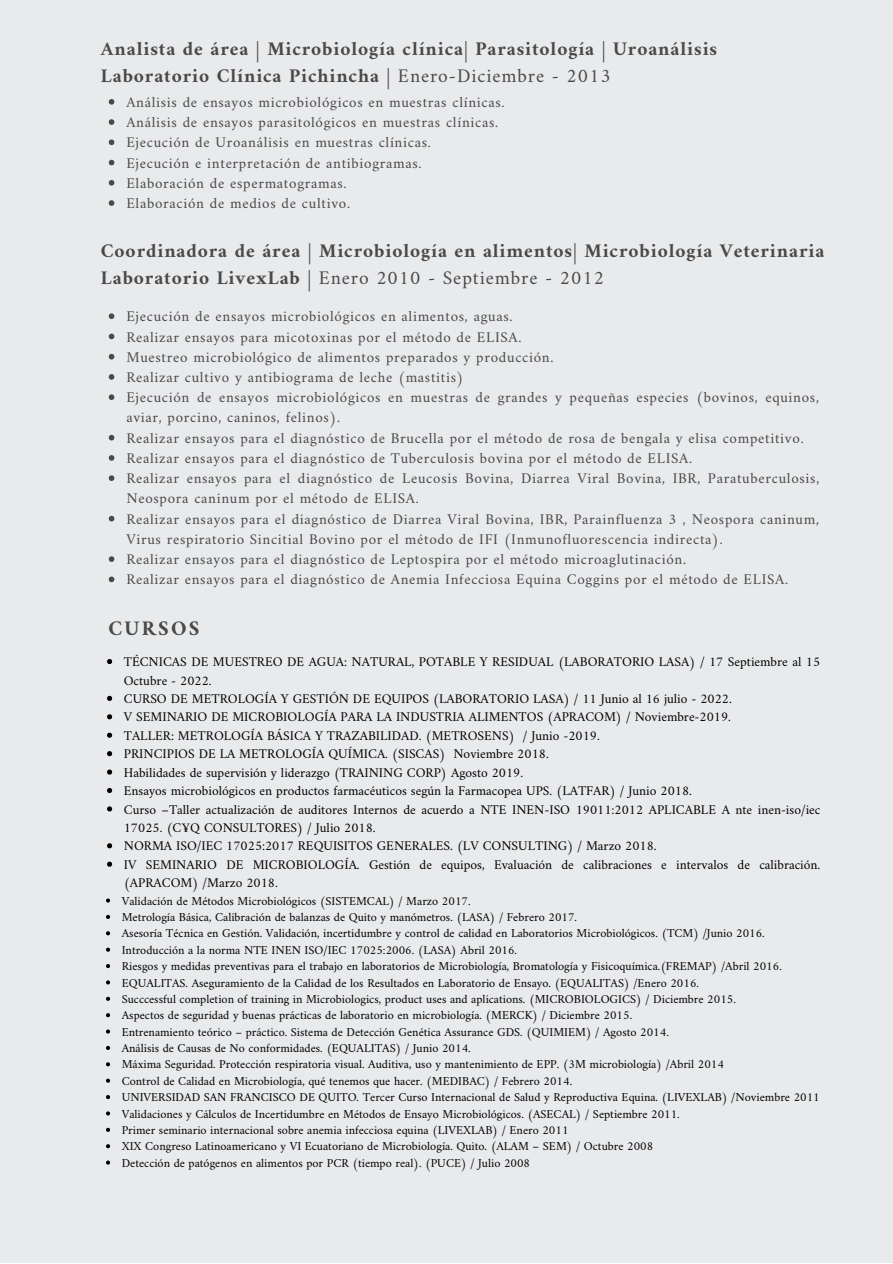
<style>
.page{position:relative;width:893px;height:1264px;background:#fff}
.page>*{position:absolute;margin:0;border:0;box-sizing:border-box;transform-origin:0 0}
.t1{font:700 21px "Amiri";letter-spacing:.105em;color:#494949}
.t2{font:700 19.5px/27px "Amiri";letter-spacing:.045em;color:#494949}
.t3{font:15px/20.2px "Amiri";letter-spacing:.045em;color:#494949}
.t4{font:13.5px/18.5px "Amiri";color:#000}
.t5{font:12.3px/16.4px "Amiri";color:#000}
.s1{font-weight:400}
</style>
<div class="page">
<div style="left:0;top:0;width:892px;height:1262px;background:#e9eaec"></div>
<svg style="left:109px;top:313px;width:5px;height:6px"></svg>
<svg style="left:109px;top:333px;width:5px;height:6px"></svg>
<svg style="left:109px;top:354px;width:5px;height:5px"></svg>
<svg style="left:109px;top:374px;width:5px;height:6px"></svg>
<svg style="left:109px;top:394px;width:5px;height:6px"></svg>
<svg style="left:109px;top:435px;width:5px;height:5px"></svg>
<svg style="left:109px;top:455px;width:5px;height:5px"></svg>
<svg style="left:109px;top:475px;width:5px;height:6px"></svg>
<svg style="left:109px;top:516px;width:5px;height:5px"></svg>
<svg style="left:109px;top:556px;width:5px;height:6px"></svg>
<svg style="left:109px;top:576px;width:5px;height:6px"></svg>
<svg style="left:109px;top:99px;width:5px;height:6px"></svg>
<svg style="left:109px;top:119px;width:5px;height:6px"></svg>
<svg style="left:109px;top:139px;width:5px;height:6px"></svg>
<svg style="left:109px;top:160px;width:5px;height:5px"></svg>
<svg style="left:109px;top:180px;width:5px;height:6px"></svg>
<svg style="left:109px;top:200px;width:5px;height:6px"></svg>
<svg style="left:107px;top:659px;width:5px;height:5px"></svg>
<svg style="left:107px;top:695px;width:5px;height:6px"></svg>
<svg style="left:107px;top:714px;width:5px;height:5px"></svg>
<svg style="left:107px;top:732px;width:5px;height:5px"></svg>
<svg style="left:107px;top:751px;width:5px;height:5px"></svg>
<svg style="left:107px;top:769px;width:5px;height:5px"></svg>
<svg style="left:107px;top:788px;width:5px;height:5px"></svg>
<svg style="left:107px;top:806px;width:5px;height:5px"></svg>
<svg style="left:107px;top:843px;width:5px;height:5px"></svg>
<svg style="left:107px;top:861px;width:5px;height:5px"></svg>
<svg style="left:106px;top:898px;width:4px;height:4px"></svg>
<svg style="left:106px;top:914px;width:4px;height:5px"></svg>
<svg style="left:106px;top:931px;width:4px;height:4px"></svg>
<svg style="left:106px;top:947px;width:4px;height:4px"></svg>
<svg style="left:106px;top:964px;width:4px;height:4px"></svg>
<svg style="left:106px;top:980px;width:4px;height:4px"></svg>
<svg style="left:106px;top:996px;width:4px;height:4px"></svg>
<svg style="left:106px;top:1013px;width:4px;height:4px"></svg>
<svg style="left:106px;top:1029px;width:4px;height:4px"></svg>
<svg style="left:106px;top:1045px;width:4px;height:4px"></svg>
<svg style="left:106px;top:1062px;width:4px;height:4px"></svg>
<svg style="left:106px;top:1078px;width:4px;height:4px"></svg>
<svg style="left:106px;top:1095px;width:4px;height:4px"></svg>
<svg style="left:106px;top:1111px;width:4px;height:4px"></svg>
<svg style="left:106px;top:1127px;width:4px;height:4px"></svg>
<svg style="left:106px;top:1144px;width:4px;height:4px"></svg>
<svg style="left:106px;top:1160px;width:4px;height:4px"></svg>
<h2 class="t2" style="left:101px;top:35px;width:618px">Analista de área | Microbiología clínica| Parasitología | Uroanálisis<br>Laboratorio Clínica Pichincha | <span class="s1">Enero-Diciembre - 2013</span></h2>
<p class="t3" style="left:126px;top:92px;width:380px">Análisis de ensayos microbiológicos en muestras clínicas.<br>Análisis de ensayos parasitológicos en muestras clínicas.<br>Ejecución de Uroanálisis en muestras clínicas.<br>Ejecución e interpretación de antibiogramas.<br>Elaboración de espermatogramas.<br>Elaboración de medios de cultivo.</p>
<h2 class="t2" style="left:101px;top:237px;width:724px">Coordinadora de área | Microbiología en alimentos| Microbiología Veterinaria<br>Laboratorio LivexLab | <span class="s1">Enero 2010 - Septiembre - 2012</span></h2>
<p class="t3" style="left:126px;top:306px;width:694px">Ejecución de ensayos microbiológicos en alimentos, aguas.<br>Realizar ensayos para micotoxinas por el método de ELISA.<br>Muestreo microbiológico de alimentos preparados y producción.<br>Realizar cultivo y antibiograma de leche (mastitis)<br>Ejecución de ensayos microbiológicos en muestras de grandes y pequeñas especies (bovinos, equinos, aviar, porcino, caninos, felinos).<br>Realizar ensayos para el diagnóstico de Brucella por el método de rosa de bengala y elisa competitivo.<br>Realizar ensayos para el diagnóstico de Tuberculosis bovina por el método de ELISA.<br>Realizar ensayos para el diagnóstico de Leucosis Bovina, Diarrea Viral Bovina, IBR, Paratuberculosis, Neospora caninum por el método de ELISA.<br>Realizar ensayos para el diagnóstico de Diarrea Viral Bovina, IBR, Parainfluenza 3 , Neospora caninum, Virus respiratorio Sincitial Bovino por el método de IFI (Inmunofluorescencia indirecta).<br>Realizar ensayos para el diagnóstico de Leptospira por el método microaglutinación.<br>Realizar ensayos para el diagnóstico de Anemia Infecciosa Equina Coggins por el método de ELISA.</p>
<h1 class="t1" style="left:108px;top:615px;width:93px">CURSOS</h1>
<p class="t4" style="left:124px;top:652px;width:698px">TÉCNICAS DE MUESTREO DE AGUA: NATURAL, POTABLE Y RESIDUAL (LABORATORIO LASA) / 17 Septiembre al 15<br>Octubre - 2022.<br>CURSO DE METROLOGÍA Y GESTIÓN DE EQUIPOS (LABORATORIO LASA) / 11 Junio al 16 julio - 2022.<br>V SEMINARIO DE MICROBIOLOGÍA PARA LA INDUSTRIA ALIMENTOS (APRACOM) / Noviembre-2019.<br>TALLER: METROLOGÍA BÁSICA Y TRAZABILIDAD. (METROSENS) / Junio -2019.<br>PRINCIPIOS DE LA METROLOGÍA QUÍMICA. (SISCAS) Noviembre 2018.<br>Habilidades de supervisión y liderazgo (TRAINING CORP) Agosto 2019.<br>Ensayos microbiológicos en productos farmacéuticos según la Farmacopea UPS. (LATFAR) / Junio 2018.<br>Curso –Taller actualización de auditores Internos de acuerdo a NTE INEN-ISO 19011:2012 APLICABLE A nte inen-iso/iec 17025. (C¥Q CONSULTORES) / Julio 2018.<br>NORMA ISO/IEC 17025:2017 REQUISITOS GENERALES. (LV CONSULTING) / Marzo 2018.<br>IV SEMINARIO DE MICROBIOLOGÍA. Gestión de equipos, Evaluación de calibraciones e intervalos de calibración. (APRACOM) /Marzo 2018.</p>
<p class="t5" style="left:122px;top:892px;width:699px">Validación de Métodos Microbiológicos (SISTEMCAL) / Marzo 2017.<br>Metrología Básica, Calibración de balanzas de Quito y manómetros. (LASA) / Febrero 2017.<br>Asesoría Técnica en Gestión. Validación, incertidumbre y control de calidad en Laboratorios Microbiológicos. (TCM) /Junio 2016.<br>Introducción a la norma NTE INEN ISO/IEC 17025:2006. (LASA) Abril 2016.<br>Riesgos y medidas preventivas para el trabajo en laboratorios de Microbiología, Bromatología y Fisicoquímica.(FREMAP) /Abril 2016.<br>EQUALITAS. Aseguramiento de la Calidad de los Resultados en Laboratorio de Ensayo. (EQUALITAS) /Enero 2016.<br>Succcessful completion of training in Microbiologics, product uses and aplications. (MICROBIOLOGICS) / Diciembre 2015.<br>Aspectos de seguridad y buenas prácticas de laboratorio en microbiología. (MERCK) / Diciembre 2015.<br>Entrenamiento teórico – práctico. Sistema de Detección Genética Assurance GDS. (QUIMIEM) / Agosto 2014.<br>Análisis de Causas de No conformidades. (EQUALITAS) / Junio 2014.<br>Máxima Seguridad. Protección respiratoria visual. Auditiva, uso y mantenimiento de EPP. (3M microbiología) /Abril 2014<br>Control de Calidad en Microbiología, qué tenemos que hacer. (MEDIBAC) / Febrero 2014.<br>UNIVERSIDAD SAN FRANCISCO DE QUITO. Tercer Curso Internacional de Salud y Reproductiva Equina. (LIVEXLAB) /Noviembre 2011<br>Validaciones y Cálculos de Incertidumbre en Métodos de Ensayo Microbiológicos. (ASECAL) / Septiembre 2011.<br>Primer seminario internacional sobre anemia infecciosa equina (LIVEXLAB) / Enero 2011<br>XIX Congreso Latinoamericano y VI Ecuatoriano de Microbiología. Quito. (ALAM – SEM) / Octubre 2008<br>Detección de patógenos en alimentos por PCR (tiempo real). (PUCE) / Julio 2008</p>
</div>
